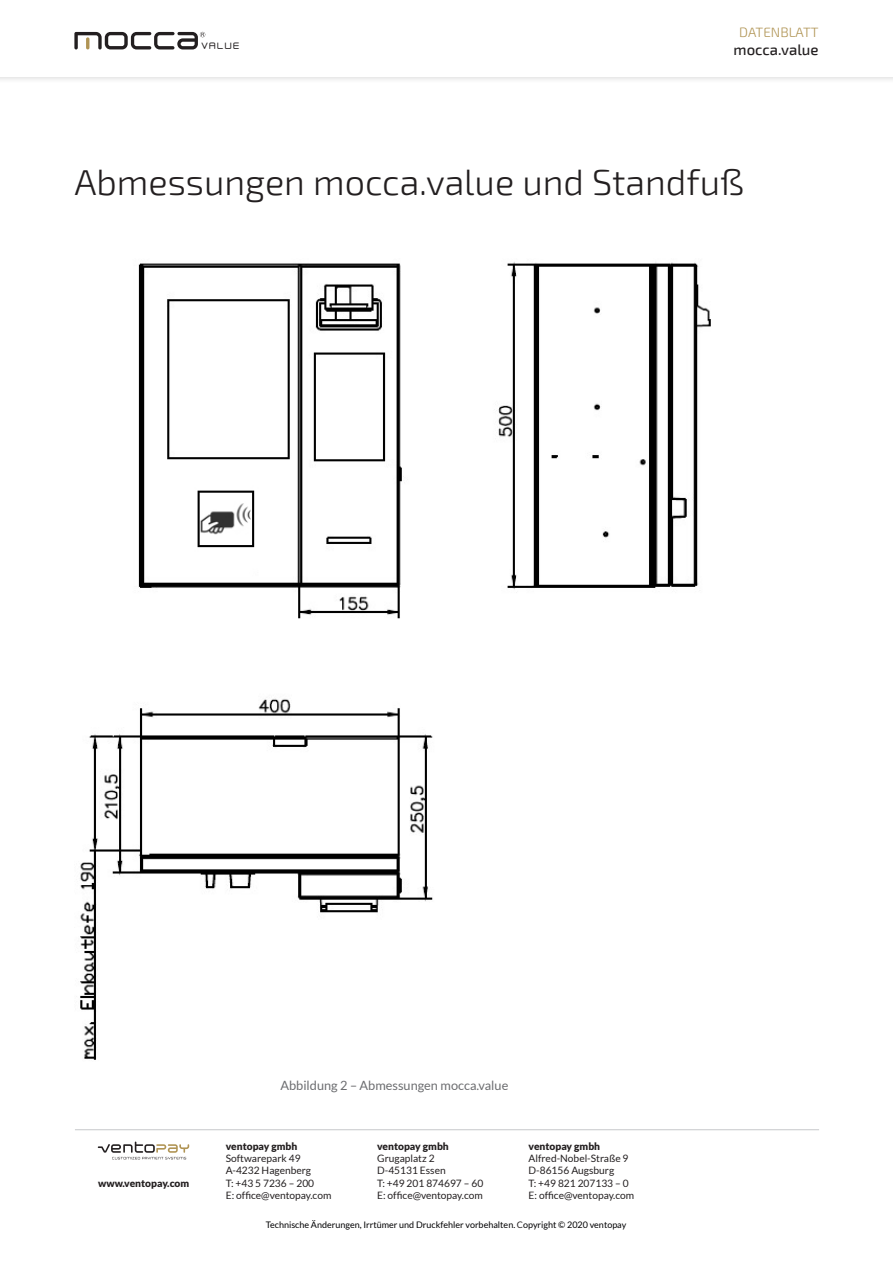
<style>
.page{position:relative;width:893px;height:1263px;background:#fff}
.page>*{position:absolute;margin:0;border:0;box-sizing:border-box;transform-origin:0 0}
.t1{font:300 36px "Exo 2";color:#231f20}
.t2{font:500 15px "Exo 2";color:#231f20}
.t3{font:300 13.5px "Exo 2";color:#b09454}
.t4{font:12.75px "Lato";color:#6c6d70}
.t5{font:10.2px/12.3px "Lato";color:#231f20}
.t6{font:900 10.2px "Lato";color:#231f20}
.t7{font:9px "Lato";color:#000002}
.t8{font:500 8.1px "Neogrey";letter-spacing:.15em;color:#231f20}
.s1{color:#231f20}
</style>
<div class="page">
<hr style="left:75px;top:1129px;width:744px;height:1px;background:#c7c8ca">
<svg style="left:98px;top:1141px;width:91px;height:18px"></svg>
<img style="left:80px;top:261px;width:631px;height:799px">
<div style="left:0;top:0;width:893px;height:84px;background:#f5f5f5"></div>
<div style="left:0;top:0;width:893px;height:77px;background:#fff"></div>
<svg style="left:74px;top:32px;width:131px;height:17px"></svg>
<p class="t8" style="left:202px;top:41px;width:40px">VALUE</p>
<h3 class="t3" style="left:739px;top:24px;width:81px">DATENBLATT</h3>
<h2 class="t2" style="left:734px;top:41px;width:86px">mocca.value</h2>
<h1 class="t1" style="left:74px;top:162px;width:671px">Abmessungen mocca.value und Standfuß</h1>
<p class="t6" style="left:98px;top:1177px;width:93px">www.ventopay.com</p>
<p class="t4" style="left:280px;top:1079px;width:229px">Abbildung 2 – Abmessungen mocca.value</p>
<p class="t6" style="left:226px;top:1140px;width:73px">ventopay gmbh</p>
<p class="t5" style="left:226px;top:1152px;width:107px">Softwarepark 49<br>A-4232 Hagenberg<br>T: +43 5 7236 – 200<br>E: office@ventopay.com</p>
<p class="t6" style="left:529px;top:1140px;width:73px">ventopay gmbh</p>
<p class="t5" style="left:529px;top:1152px;width:107px">Alfred-Nobel-Straße 9<br>D-86156 Augsburg<br>T: +49 821 207133 – 0<br>E: office@ventopay.com</p>
<p class="t7" style="left:266px;top:1220px;width:362px">Technische Änderungen, Irrtümer und Druckfehler vorbehalten. <span class="s1">C</span>opyright © 2020 ventopay</p>
<p class="t6" style="left:377px;top:1140px;width:73px">ventopay gmbh</p>
<p class="t5" style="left:377px;top:1152px;width:108px">Grugaplatz 2<br>D-45131 Essen<br>T: +49 201 874697 – 60<br>E: office@ventopay.com</p>
</div>
